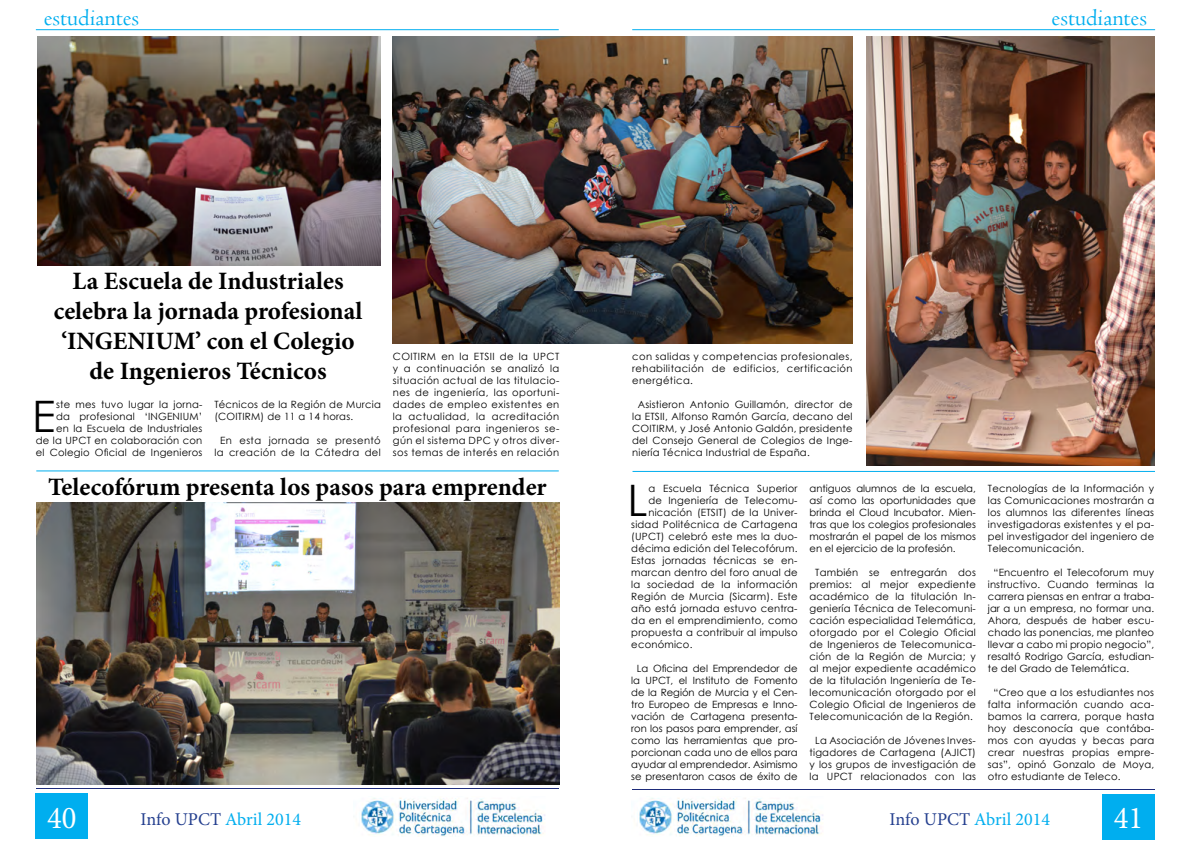
<style>
.page{position:relative;width:1191px;height:842px;background:#fff}
.page>*{position:absolute;margin:0;border:0;box-sizing:border-box;transform-origin:0 0}
.t1{font:43.4px "Century Gothic";color:#000}
.t2{font:31.8px "Minion Pro";color:#fff;scale:.96 1}
.t3{font:700 25px/30px "Minion Pro";color:#000;text-align:center}
.t4{font:24px "Centaur";color:#00aeef}
.t5{font:18px "Minion Pro";color:#00aeef}
.t6{font:10px/12px "Century Gothic";letter-spacing:.02em;color:#000;text-align:justify}
.t7{font:10px/12px "Century Gothic";color:#000;text-align:center}
.t8{font:10px/12px "Century Gothic";letter-spacing:.04em;color:#000;text-align:center}
.s1{color:#25408f}
</style>
<div class="page">
<div style="left:36px;top:793px;width:52px;height:46px;background:#00aeef"></div>
<div style="left:1102px;top:794px;width:52px;height:45px;background:#00aeef"></div>
<hr style="left:36px;top:788px;width:523px;height:1px;background:#1d2b7a">
<hr style="left:632px;top:789px;width:522px;height:1px;background:#1d2b7a">
<hr style="left:36px;top:29px;width:523px;height:1px;background:#00aeef">
<hr style="left:632px;top:29px;width:523px;height:1px;background:#00aeef">
<img style="left:361px;top:798px;width:184px;height:39px">
<img style="left:639px;top:798px;width:184px;height:39px">
<img style="left:36px;top:502px;width:523px;height:282px">
<hr style="left:36px;top:471px;width:523px;height:1px;background:#00aeef">
<hr style="left:632px;top:471px;width:523px;height:1px;background:#00aeef">
<img style="left:866px;top:36px;width:288px;height:429px">
<img style="left:37px;top:36px;width:344px;height:229px">
<img style="left:393px;top:36px;width:459px;height:308px">
<h3 class="t4" style="left:44px;top:3px;width:97px">estudiantes</h3>
<h3 class="t4" style="left:1051px;top:3px;width:97px">estudiantes</h3>
<h3 class="t3" style="left:54px;top:266px;width:310px">La Escuela de Industriales celebra la jornada profesional ‘INGENIUM’ con el Colegio de Ingenieros Técnicos</h3>
<p class="t6" style="left:393px;top:350px;width:168px">COITIRM en la ETSII de la UPCT y a continuación se analizó la situación actual de las titulacio&shy;nes de ingeniería, las oportuni&shy;dades de empleo existentes en la actualidad, la acreditación profesional para ingenieros se&shy;gún el sistema DPC y otros diver&shy;sos temas de interés en relación</p>
<h3 class="t3" style="left:48px;top:471px;width:500px">Telecofórum presenta los pasos para emprender</h3>
<p class="t6" style="left:36px;top:398px;width:168px;text-align:right">ste mes tuvo lugar la jorna-<br>da profesional ‘INGENIUM’<br>en la Escuela de Industriales<br>de la UPCT en colaboración con el Colegio Oficial de Ingenieros</p>
<p class="t6" style="left:214px;top:398px;width:168px">Técnicos de la Región de Murcia (COITIRM) de 11 a 14 horas.</p>
<h1 class="t1" style="left:32px;top:386px;width:25px">E</h1>
<p class="t8" style="left:214px;top:434px;width:168px">En esta jornada se presentó la creación de la Cátedra del</p>
<p class="t6" style="left:632px;top:350px;width:222px">con salidas y competencias profesionales, rehabilitación de edificios, certificación energética.</p>
<p class="t6" style="left:632px;top:398px;width:222px;text-indent:6px">Asistieron Antonio Guillamón, director de la ETSII, Alfonso Ramón García, decano del COITIRM, y José Antonio Galdón, presidente del Consejo General de Colegios de Inge&shy;niería Técnica Industrial de España.</p>
<h1 class="t1" style="left:627px;top:470px;width:22px">L</h1>
<p class="t6" style="left:648px;top:482px;width:151px">a Escuela Técnica Superior</p>
<p class="t6" style="left:648px;top:494px;width:151px">de Ingeniería de Telecomu-</p>
<p class="t6" style="left:648px;top:506px;width:151px">nicación (ETSIT) de la Univer-</p>
<p class="t6" style="left:631px;top:518px;width:168px">sidad Politécnica de Cartagena</p>
<p class="t6" style="left:631px;top:530px;width:168px">(UPCT) celebró este mes la duo-</p>
<p class="t6" style="left:631px;top:542px;width:168px">décima edición del Telecofórum.</p>
<p class="t6" style="left:631px;top:554px;width:168px">Estas jornadas técnicas se en-</p>
<p class="t6" style="left:631px;top:566px;width:168px">marcan dentro del foro anual de</p>
<p class="t6" style="left:631px;top:578px;width:168px">la sociedad de la información</p>
<p class="t6" style="left:631px;top:590px;width:168px">Región de Murcia (Sicarm). Este</p>
<p class="t6" style="left:631px;top:602px;width:168px">año está jornada estuvo centra-</p>
<p class="t6" style="left:631px;top:614px;width:168px">da en el emprendimiento, como</p>
<p class="t6" style="left:631px;top:626px;width:168px">propuesta a contribuir al impulso</p>
<p class="t6" style="left:631px;top:638px;width:63px">económico.</p>
<p class="t7" style="left:631px;top:662px;width:168px">La Oficina del Emprendedor de la UPCT, el Instituto de Fomento de la Región de Murcia y el Cen&shy;tro Europeo de Empresas e Inno&shy;vación de Cartagena presenta&shy;ron los pasos para emprender, así como las herramientas que pro&shy;porcionan cada uno de ellos para ayudar al emprendedor. Asimismo se presentaron casos de éxito de</p>
<p class="t6" style="left:809px;top:482px;width:168px">antiguos alumnos de la escuela, así como las oportunidades que brinda el Cloud Incubator. Mien&shy;tras que los colegios profesionales mostrarán el papel de los mismos en el ejercicio de la profesión.</p>
<p class="t6" style="left:809px;top:566px;width:168px;text-align:center">También se entregarán dos premios: al mejor expediente académico de la titulación In&shy;geniería Técnica de Telecomuni&shy;cación especialidad Telemática, otorgado por el Colegio Oficial de Ingenieros de Telecomunica&shy;ción de la Región de Murcia; y al mejor expediente académico de la titulación Ingeniería de Te&shy;lecomunicación otorgado por el<br>Colegio Oficial de Ingenieros de<br>Telecomunicación de la Región.</p>
<p class="t6" style="left:809px;top:734px;width:168px;text-align:center">La Asociación de Jóvenes Inves&shy;tigadores de Cartagena (AJICT) y los grupos de investigación de la UPCT relacionados con las</p>
<p class="t6" style="left:988px;top:482px;width:168px">Tecnologías de la Información y las Comunicaciones mostrarán a los alumnos las diferentes líneas investigadoras existentes y el pa&shy;pel investigador del ingeniero de Telecomunicación.</p>
<p class="t6" style="left:988px;top:566px;width:168px;text-indent:6px">“Encuentro el Telecoforum muy instructivo. Cuando terminas la carrera piensas en entrar a traba&shy;jar a un empresa, no formar una.<br>Ahora, después de haber escu&shy;chado las ponencias, me planteo llevar a cabo mi propio negocio”, resaltó Rodrigo García, estudian&shy;te del Grado de Telemática.</p>
<p class="t6" style="left:988px;top:686px;width:168px;text-indent:6px">“Creo que a los estudiantes nos falta información cuando aca&shy;bamos la carrera, porque hasta hoy desconocía que contába&shy;mos con ayudas y becas para crear nuestras propias empre&shy;sas”, opinó Gonzalo de Moya, otro estudiante de Teleco.</p>
<h2 class="t2" style="left:47px;top:797px;width:32px">40</h2>
<h2 class="t2" style="left:1114px;top:797px;width:32px">41</h2>
<h3 class="t5" style="left:140px;top:807px;width:162px"><span class="s1">Info UPCT</span> Abril 2014</h3>
<h3 class="t5" style="left:889px;top:807px;width:162px"><span class="s1">Info UPCT</span> Abril 2014</h3>
</div>
